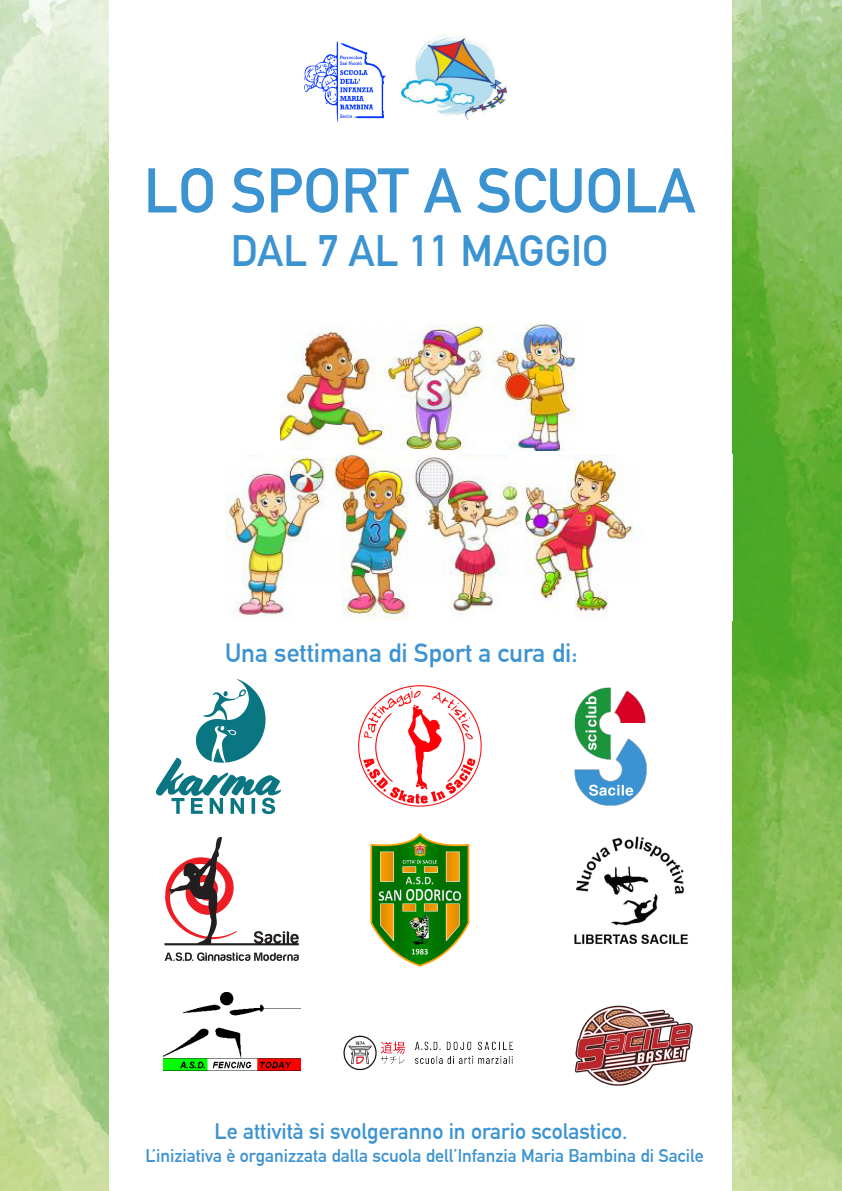
<style>
.page{position:relative;width:842px;height:1191px;background:#fff}
.page>*{position:absolute;margin:0;border:0;box-sizing:border-box;transform-origin:0 0}
.t1{font:700 62px "DIN Alternate";color:#3c93d1}
.t2{font:700 43px "DIN Alternate";color:#3c93d1}
.t3{font:700 25.8px "DIN Alternate";color:#3c93d1}
.t4{font:700 22px "DIN Alternate";color:#3c93d1}
.t5{font:700 18px "DIN Alternate";color:#3c93d1}
</style>
<div class="page">
<img style="left:0;top:0;width:842px;height:1191px">
<div style="left:110px;top:0;width:622px;height:1191px;background:#fff"></div>
<img style="left:225px;top:454px;width:408px;height:166px">
<img style="left:281px;top:324px;width:295px;height:126px">
<img style="left:574px;top:1005px;width:119px;height:81px">
<svg style="left:165px;top:952px;width:134px;height:9px"></svg>
<svg style="left:164px;top:836px;width:135px;height:109px"></svg>
<img style="left:358px;top:685px;width:124px;height:122px">
<img style="left:370px;top:833px;width:100px;height:133px">
<img style="left:163px;top:992px;width:137px;height:78px">
<img style="left:156px;top:679px;width:125px;height:134px">
<img style="left:574px;top:687px;width:73px;height:118px">
<img style="left:343px;top:1035px;width:170px;height:36px">
<img style="left:303px;top:41px;width:83px;height:81px">
<img style="left:574px;top:836px;width:114px;height:108px">
<img style="left:401px;top:34px;width:105px;height:85px">
<p class="t1" style="left:144px;top:143px;width:553px">LO SPORT A SCUOLA</p>
<p class="t2" style="left:231px;top:219px;width:379px">DAL 7 AL 11 MAGGIO</p>
<p class="t3" style="left:225px;top:633px;width:354px">Una settimana di Sport a cura di:</p>
<p class="t4" style="left:215px;top:1114px;width:414px">Le attività si svolgeranno in orario scolastico.</p>
<p class="t5" style="left:146px;top:1141px;width:560px">L’iniziativa è organizzata dalla scuola dell’Infanzia Maria Bambina di Sacile</p>
</div>
